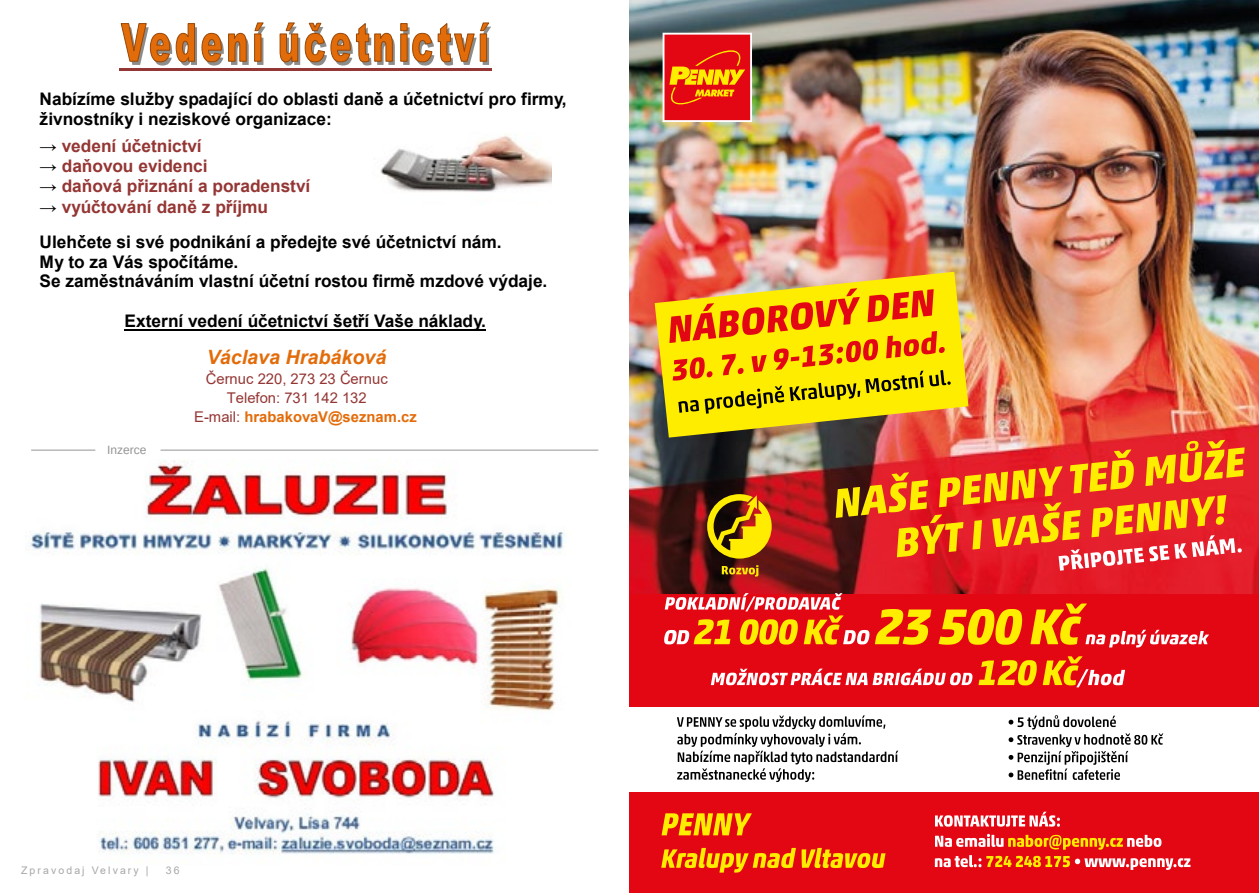
<style>
.page{position:relative;width:1259px;height:893px;background:#fff}
.page>*{position:absolute;margin:0;border:0;box-sizing:border-box;transform-origin:0 0}
.t1{font:italic 700 19.65px "Arial";color:#e36c0a}
.t2{font:700 17.25px/19.8px "Arial";color:#000}
.t3{font:700 17.25px "Arial";letter-spacing:-.005em;color:#943634}
.t4{font:14.85px "Arial";letter-spacing:.005em;color:#943634}
.t5{font:700 14.85px "Arial";letter-spacing:.005em;color:#e36c0a}
.t6{font:12px "Arimo";color:#949494}
.t7{font:10.5px "Arial";letter-spacing:.2em;color:#a6a7a7}
.s1{font-weight:400;color:#000}
.s2{font-weight:400}
.s3{color:#943634}
.s4{font-weight:400;color:#943634}
</style>
<div class="page">
<hr style="left:161px;top:449px;width:437px;height:2px;background:#949494">
<hr style="left:31px;top:449px;width:64px;height:2px;background:#949494">
<img style="left:380px;top:135px;width:171px;height:57px">
<svg style="left:120px;top:22px;width:146px;height:44px"></svg>
<svg style="left:279px;top:22px;width:212px;height:44px"></svg>
<hr style="left:119px;top:68px;width:372px;height:2px;background:#943634">
<hr style="left:125px;top:329px;width:361px;height:2px;background:#000">
<img style="left:27px;top:459px;width:538px;height:395px">
<img style="left:629px;top:0;width:630px;height:595px">
<img style="left:654px;top:272px;width:314px;height:166px">
<div style="left:629px;top:595px;width:630px;height:298px;background:#e30613"></div>
<div style="left:629px;top:707px;width:630px;height:85px;background:#fff"></div>
<svg style="left:662px;top:33px;width:90px;height:89px;background:#e83d23"></svg>
<svg style="left:722px;top:565px;width:36px;height:12px"></svg>
<svg style="left:707px;top:494px;width:64px;height:65px;background:#a67f07"></svg>
<svg style="left:875px;top:603px;width:334px;height:44px"></svg>
<svg style="left:664px;top:593px;width:205px;height:52px"></svg>
<svg style="left:978px;top:656px;width:147px;height:31px"></svg>
<svg style="left:711px;top:669px;width:261px;height:16px"></svg>
<svg style="left:935px;top:834px;width:255px;height:36px"></svg>
<svg style="left:935px;top:812px;width:125px;height:15px"></svg>
<svg style="left:661px;top:848px;width:224px;height:25px"></svg>
<svg style="left:661px;top:813px;width:91px;height:22px"></svg>
<svg style="left:835px;top:440px;width:409px;height:131px;background:#df5829"></svg>
<svg style="left:677px;top:715px;width:221px;height:67px"></svg>
<svg style="left:669px;top:288px;width:281px;height:126px;background:#edb206"></svg>
<svg style="left:1008px;top:715px;width:155px;height:65px"></svg>
<p class="t2" style="left:40px;top:89px;width:528px">Nabízíme služby spadající do oblasti daně a účetnictví pro firmy, živnostníky i neziskové organizace:</p>
<p class="t3" style="left:40px;top:134px;width:164px"><span class="s1">→</span> vedení účetnictví</p>
<p class="t3" style="left:40px;top:154px;width:169px"><span class="s1">→</span> daňovou evidenci</p>
<p class="t3" style="left:40px;top:174px;width:272px"><span class="s1">→</span> daňová přiznání a poradenství</p>
<p class="t2" style="left:40px;top:189px;width:463px;line-height:35.1px"><span class="s2">→</span> <span class="s3">vyúčtování daně z příjmu<br></span>Ulehčete si své podnikání a předejte své účetnictví nám.</p>
<p class="t2" style="left:40px;top:252px;width:509px">My to za Vás spočítáme.<br>Se zaměstnáváním vlastní účetní rostou firmě mzdové výdaje.</p>
<p class="t2" style="left:125px;top:311px;width:363px">Externí vedení účetnictví šetří Vaše náklady.</p>
<p class="t1" style="left:207px;top:344px;width:181px">Václava Hrabáková</p>
<p class="t4" style="left:206px;top:369px;width:183px">Černuc 220, 273 23 Černuc</p>
<p class="t4" style="left:227px;top:388px;width:141px">Telefon: 731 142 132</p>
<p class="t5" style="left:194px;top:406px;width:224px"><span class="s4">E-mail:</span> hrabakovaV@seznam.cz</p>
<p class="t6" style="left:107px;top:442px;width:41px">Inzerce</p>
<p class="t7" style="left:21px;top:863px;width:129px">Zpravodaj Velvary |</p>
<p class="t7" style="left:166px;top:863px;width:15px">36</p>
</div>
